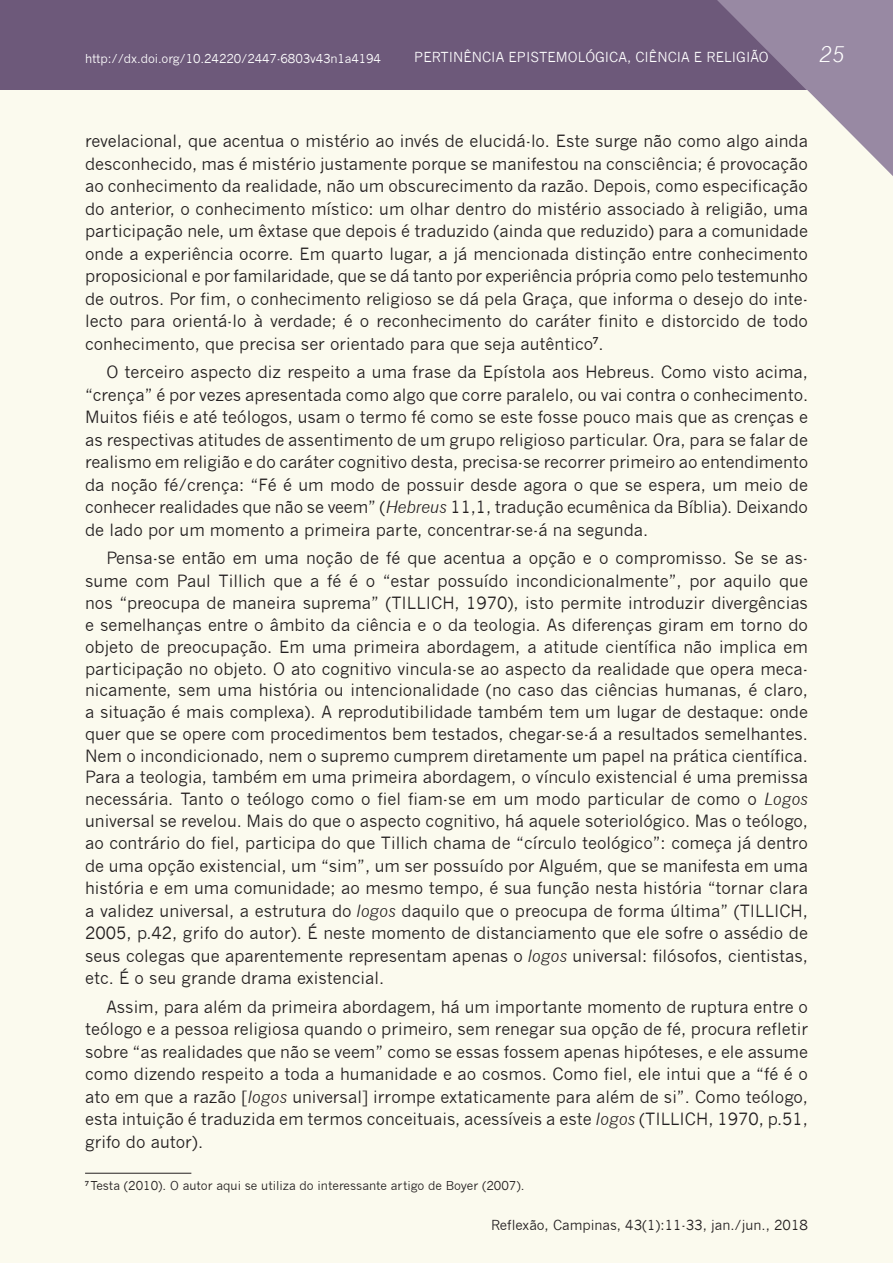
<style>
.page{position:relative;width:893px;height:1263px;background:#fff}
.page>*{position:absolute;margin:0;border:0;box-sizing:border-box;transform-origin:0 0}
.t1{font:italic 21px "News Gothic";color:#fff}
.t2{font:16.5px/22.5px "News Gothic";color:#231f20;text-align:justify}
.t3{font:13.5px "News Gothic";color:#231f20}
.t4{font:13.5px "News Gothic";color:#fff}
.t5{font:12px "News Gothic";color:#231f20}
.t6{font:12px "News Gothic";letter-spacing:-.01em;color:#fff}
.s1{font-style:italic}
</style>
<div class="page">
<div style="left:0;top:0;width:893px;height:93px;background:#6d597a"></div>
<div style="left:0;top:91px;width:893px;height:1172px;background:#fbfaee"></div>
<svg style="left:717px;top:0;width:176px;height:176px"></svg>
<hr style="left:85px;top:1173px;width:106px;height:1px;background:#231f20">
<p class="t6" style="left:85px;top:51px;width:298px">http://dx.doi.org/10.24220/2447-6803v43n1a4194</p>
<p class="t4" style="left:414px;top:49px;width:356px">PERTINÊNCIA EPISTEMOLÓGICA, CIÊNCIA E RELIGIÃO</p>
<p class="t1" style="left:819px;top:42px;width:28px">25</p>
<p class="t2" style="left:85px;top:130px;width:724px">revelacional, que acentua o mistério ao invés de elucidá-lo. Este surge não como algo ainda desconhecido, mas é mistério justamente porque se manifestou na consciência; é provocação ao conhecimento da realidade, não um obscurecimento da razão. Depois, como especificação do anterior, o conhecimento místico: um olhar dentro do mistério associado à religião, uma participação nele, um êxtase que depois é traduzido (ainda que reduzido) para a comunidade onde a experiência ocorre. Em quarto lugar, a já mencionada distinção entre conhecimento proposicional e por familaridade, que se dá tanto por experiência própria como pelo testemunho de outros. Por fim, o conhecimento religioso se dá pela Graça, que informa o desejo do inte&shy;lecto para orientá-lo à verdade; é o reconhecimento do caráter finito e distorcido de todo conhecimento, que precisa ser orientado para que seja autêntico<sup>7</sup>.</p>
<p class="t2" style="left:85px;top:361px;width:725px;text-indent:21px">O terceiro aspecto diz respeito a uma frase da Epístola aos Hebreus. Como visto acima, “crença” é por vezes apresentada como algo que corre paralelo, ou vai contra o conhecimento.<br>Muitos fiéis e até teólogos, usam o termo fé como se este fosse pouco mais que as crenças e as respectivas atitudes de assentimento de um grupo religioso particular. Ora, para se falar de realismo em religião e do caráter cognitivo desta, precisa-se recorrer primeiro ao entendimento da noção fé/crença: “Fé é um modo de possuir desde agora o que se espera, um meio de conhecer realidades que não se veem” (<span class="s1">Hebreus</span> 11,1, tradução ecumênica da Bíblia). Deixando de lado por um momento a primeira parte, concentrar-se-á na segunda.</p>
<p class="t2" style="left:85px;top:547px;width:724px;line-height:22px;text-indent:21px">Pensa-se então em uma noção de fé que acentua a opção e o compromisso. Se se as&shy;sume com Paul Tillich que a fé é o “estar possuído incondicionalmente”, por aquilo que nos “preocupa de maneira suprema” (TILLICH, 1970), isto permite introduzir divergências e semelhanças entre o âmbito da ciência e o da teologia. As diferenças giram em torno do objeto de preocupação. Em uma primeira abordagem, a atitude científica não implica em participação no objeto. O ato cognitivo vincula-se ao aspecto da realidade que opera meca&shy;nicamente, sem uma história ou intencionalidade (no caso das ciências humanas, é claro, a situação é mais complexa). A reprodutibilidade também tem um lugar de destaque: onde quer que se opere com procedimentos bem testados, chegar-se-á a resultados semelhantes.<br>Nem o incondicionado, nem o supremo cumprem diretamente um papel na prática científica.<br>Para a teologia, também em uma primeira abordagem, o vínculo existencial é uma premissa necessária. Tanto o teólogo como o fiel fiam-se em um modo particular de como o <span class="s1">Logos </span>universal se revelou. Mais do que o aspecto cognitivo, há aquele soteriológico. Mas o teólogo, ao contrário do fiel, participa do que Tillich chama de “círculo teológico”: começa já dentro de uma opção existencial, um “sim”, um ser possuído por Alguém, que se manifesta em uma história e em uma comunidade; ao mesmo tempo, é sua função nesta história “tornar clara a validez universal, a estrutura do <span class="s1">logos</span> daquilo que o preocupa de forma última” (TILLICH, 2005, p.42, grifo do autor). É neste momento de distanciamento que ele sofre o assédio de seus colegas que aparentemente representam apenas o <span class="s1">logos</span> universal: filósofos, cientistas, etc. É o seu grande drama existencial.</p>
<p class="t2" style="left:85px;top:996px;width:724px;text-indent:21px">Assim, para além da primeira abordagem, há um importante momento de ruptura entre o teólogo e a pessoa religiosa quando o primeiro, sem renegar sua opção de fé, procura refletir sobre “as realidades que não se veem” como se essas fossem apenas hipóteses, e ele assume como dizendo respeito a toda a humanidade e ao cosmos. Como fiel, ele intui que a “fé é o ato em que a razão [<span class="s1">logos</span> universal] irrompe extaticamente para além de si”. Como teólogo, esta intuição é traduzida em termos conceituais, acessíveis a este <span class="s1">logos</span> (TILLICH, 1970, p.51, grifo do autor).</p>
<p class="t5" style="left:85px;top:1178px;width:441px"><sup>7</sup> Testa (2010). O autor aqui se utiliza do interessante artigo de Boyer (2007).</p>
<p class="t3" style="left:491px;top:1218px;width:318px">Reflexão, Campinas, 43(1):11-33, jan./jun., 2018</p>
</div>
